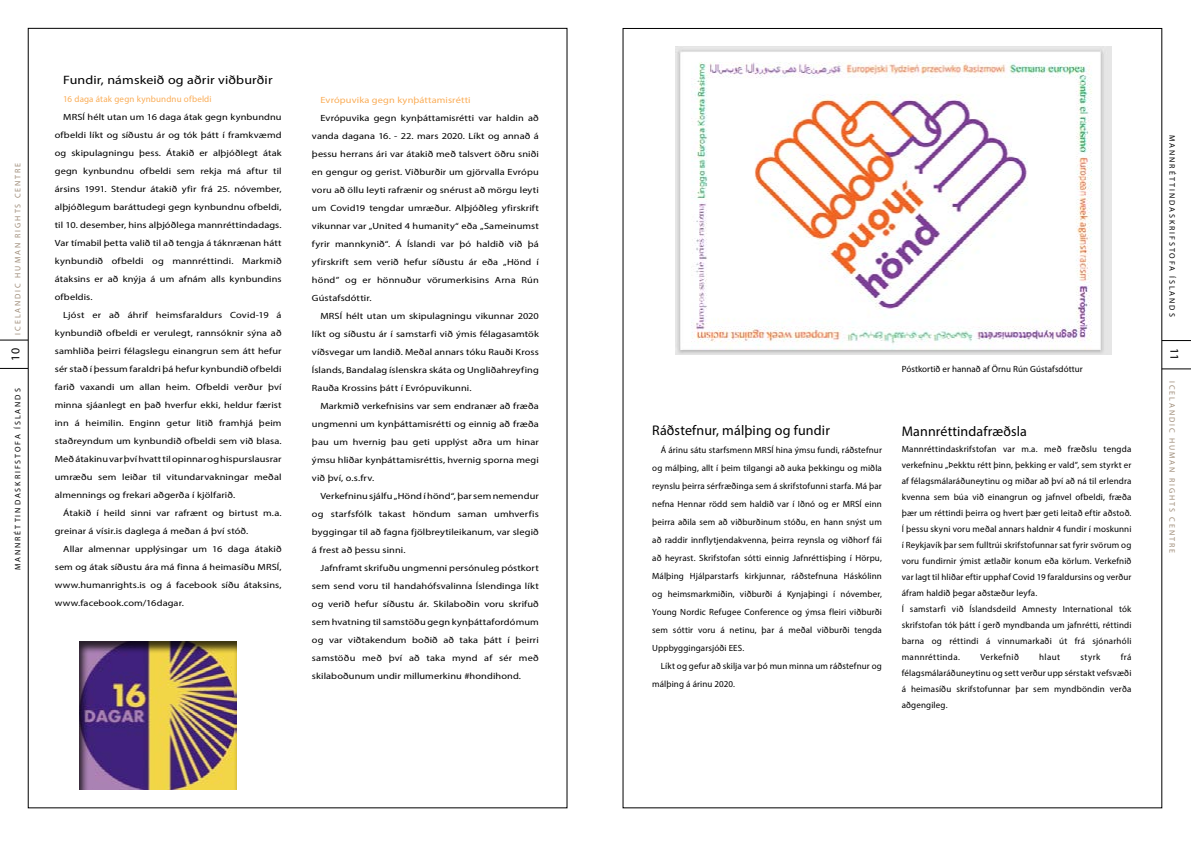
<style>
.page{position:relative;width:1191px;height:842px;background:#fff}
.page>*{position:absolute;margin:0;border:0;box-sizing:border-box;transform-origin:0 0}
.t1{font:14px "Myriad Pro";letter-spacing:.01em;color:#000}
.t2{font:12.2px "Myriad Pro";letter-spacing:.01em;color:#000;scale:1.15 1}
.t3{font:12px "Myriad Pro";color:#000}
.t4{font:9px/18px "Myriad Pro";letter-spacing:.015em;color:#000;text-align:justify;scale:1.15 1}
.t5{font:9px/16px "Myriad Pro";letter-spacing:.015em;color:#000;text-align:justify}
.t6{font:9px "Myriad Pro";letter-spacing:.015em;color:#faad58;scale:1.15 1}
.t7{font:9px "Myriad Pro";letter-spacing:.015em;color:#faad58}
.t8{font:9px "Myriad Pro";letter-spacing:.045em;color:#000}
.t9{font:8px "Myriad Pro";letter-spacing:.24em;color:#000}
.t10{font:8px "Myriad Pro";letter-spacing:.24em;color:#9f8d7a}
</style>
<div class="page">
<svg style="left:1162px;top:340px;width:29px;height:29px"></svg>
<svg style="left:0;top:340px;width:28px;height:29px"></svg>
<div style="left:46px;top:635px;width:243px;height:185px;background:#000;opacity:.75"></div>
<img style="left:675px;top:47px;width:436px;height:307px">
<p class="t10" style="left:13px;top:335px;width:174px;rotate:-90deg">ICELANDIC HUMAN RIGHTS CENTRE</p>
<h3 class="t3" style="left:8px;top:360px;width:14px;rotate:-90deg">10</h3>
<p class="t9" style="left:13px;top:570px;width:183px;rotate:-90deg">MANNRÉTTINDASKRIFSTOFA ÍSLANDS</p>
<h2 class="t2" style="left:63px;top:72px;width:183px">Fundir, námskeið og aðrir viðburðir</h2>
<p class="t7" style="left:63px;top:93px;width:150px">16 daga átak gegn kynbundnu ofbeldi</p>
<p class="t4" style="left:55px;top:108px;width:199px;text-indent:9px">MRSÍ hélt utan um 16 daga átak gegn kynbundnu ofbeldi líkt og síðustu ár og tók þátt í framkvæmd og skipulagningu þess. Átakið er alþjóðlegt átak gegn kynbundnu ofbeldi sem rekja má aftur til ársins 1991. Stendur átakið yfir frá 25. nóvember, alþjóðlegum baráttudegi gegn kynbundnu ofbeldi, til 10. desember, hins alþjóðlega mannréttindadags.<br>Var tímabil þetta valið til að tengja á táknrænan hátt kynbundið ofbeldi og mannréttindi. Markmið átaksins er að knýja á um afnám alls kynbundins ofbeldis.</p>
<p class="t4" style="left:55px;top:306px;width:199px;text-indent:9px">Ljóst er að áhrif heimsfaraldurs Covid-19 á kynbundið ofbeldi er verulegt, rannsóknir sýna að samhliða þeirri félagslegu einangrun sem átt hefur sér stað í þessum faraldri þá hefur kynbundið ofbeldi farið vaxandi um allan heim. Ofbeldi verður því minna sjáanlegt en það hverfur ekki, heldur færist inn á heimilin. Enginn getur litið framhjá þeim staðreyndum um kynbundið ofbeldi sem við blasa.<br>Með átakinu var því hvatt til opinnar og hispurslausrar umræðu sem leiðar til vitundarvakningar meðal almennings og frekari aðgerða í kjölfarið.</p>
<p class="t4" style="left:55px;top:504px;width:199px;text-indent:9px">Átakið í heild sinni var rafrænt og birtust m.a. greinar á vísir.is daglega á meðan á því stóð.</p>
<p class="t4" style="left:55px;top:540px;width:199px;text-indent:9px">Allar almennar upplýsingar um 16 daga átakið sem og átak síðustu ára má finna á heimasíðu MRSÍ, www.humanrights.is og á facebook síðu átaksins, www.facebook.com/16dagar.</p>
<p class="t6" style="left:320px;top:94px;width:132px">Evrópuvika gegn kynþáttamisrétti</p>
<p class="t4" style="left:312px;top:109px;width:199px;text-indent:9px">Evrópuvika gegn kynþáttamisrétti var haldin að vanda dagana 16. - 22. mars 2020. Líkt og annað á þessu herrans ári var átakið með talsvert öðru sniði en gengur og gerist. Viðburðir um gjörvalla Evrópu voru að öllu leyti rafrænir og snérust að mörgu leyti um Covid19 tengdar umræður. Alþjóðleg yfirskrift vikunnar var „United 4 humanity“ eða „Sameinumst fyrir mannkynið“. Á Íslandi var þó haldið við þá yfirskrift sem verið hefur síðustu ár eða „Hönd í hönd” og er hönnuður vörumerkisins Arna Rún Gústafsdóttir.</p>
<p class="t4" style="left:312px;top:307px;width:199px;text-indent:9px">MRSÍ hélt utan um skipulagningu vikunnar 2020 líkt og síðustu ár í samstarfi við ýmis félagasamtök víðsvegar um landið. Meðal annars tóku Rauði Kross Íslands, Bandalag íslenskra skáta og Ungliðahreyfing Rauða Krossins þátt í Evrópuvikunni.</p>
<p class="t4" style="left:312px;top:397px;width:199px;text-indent:9px">Markmið verkefnisins var sem endranær að fræða ungmenni um kynþáttamisrétti og einnig að fræða þau um hvernig þau geti upplýst aðra um hinar ýmsu hliðar kynþáttamisréttis, hvernig sporna megi við því, o.s.frv.</p>
<p class="t4" style="left:312px;top:487px;width:199px;text-indent:9px">Verkefninu sjálfu „Hönd í hönd“, þar sem nemendur og starfsfólk takast höndum saman umhverfis byggingar til að fagna fjölbreytileikanum, var slegið á frest að þessu sinni.</p>
<p class="t4" style="left:312px;top:559px;width:199px;text-indent:9px">Jafnframt skrifuðu ungmenni persónuleg póstkort sem send voru til handahófsvalinna Íslendinga líkt og verið hefur síðustu ár. Skilaboðin voru skrifuð sem hvatning til samstöðu gegn kynþáttafordómum og var viðtakendum boðið að taka þátt í þeirri samstöðu með því að taka mynd af sér með skilaboðunum undir millumerkinu #hondihond.</p>
<p class="t5" style="left:901px;top:361px;width:183px">Póstkortið er hannað af Örnu Rún Gústafsdóttur</p>
<h1 class="t1" style="left:652px;top:422px;width:179px">Ráðstefnur, málþing og fundir</h1>
<p class="t5" style="left:652px;top:441px;width:231px;line-height:18px;text-indent:9px">Á árinu sátu starfsmenn MRSÍ hina ýmsu fundi, ráðstefnur og málþing, allt í þeim tilgangi að auka þekkingu og miðla reynslu þeirra sérfræðinga sem á skrifstofunni starfa. Má þar nefna Hennar rödd sem haldið var í Iðnó og er MRSÍ einn þeirra aðila sem að viðburðinum stóðu, en hann snýst um að raddir innflytjendakvenna, þeirra reynsla og viðhorf fái að heyrast. Skrifstofan sótti einnig Jafnréttisþing í Hörpu, Málþing Hjálparstarfs kirkjunnar, ráðstefnuna Háskólinn og heimsmarkmiðin, viðburði á Kynjaþingi í nóvember, Young Nordic Refugee Conference og ýmsa fleiri viðburði sem sóttir voru á netinu, þar á meðal viðburði tengda Uppbyggingarsjóði EES.</p>
<p class="t5" style="left:652px;top:657px;width:231px;line-height:18px;text-indent:9px">Líkt og gefur að skilja var þó mun minna um ráðstefnur og málþing á árinu 2020.</p>
<h1 class="t1" style="left:901px;top:423px;width:127px">Mannréttindafræðsla</h1>
<p class="t5" style="left:901px;top:441px;width:231px;text-align:left">Mannréttindaskrifstofan var m.a. með fræðslu tengda verkefninu „Þekktu rétt þinn, þekking er vald”, sem styrkt er af félagsmálaráðuneytinu og miðar að því að ná til erlendra kvenna sem búa við einangrun og jafnvel ofbeldi, fræða þær um réttindi þeirra og hvert þær geti leitað eftir aðstoð.<br>Í þessu skyni voru meðal annars haldnir 4 fundir í moskunni í Reykjavík þar sem fulltrúi skrifstofunnar sat fyrir svörum og voru fundirnir ýmist ætlaðir konum eða körlum. Verkefnið var lagt til hliðar eftir upphaf Covid 19 faraldursins og verður áfram haldið þegar aðstæður leyfa.<br>Í samstarfi við Íslandsdeild Amnesty International tók skrifstofan tók þátt í gerð myndbanda um jafnrétti, réttindi barna og réttindi á vinnumarkaði út frá sjónarhóli mannréttinda.</p>
<p class="t5" style="left:901px;top:649px;width:231px;text-indent:219px">frá félagsmálaráðuneytinu og sett verður upp sérstakt vefsvæði á heimasíðu skrifstofunnar þar sem myndböndin verða aðgengileg.</p>
<p class="t8" style="left:980px;top:651px;width:40px">Verkefnið</p>
<p class="t5" style="left:1039px;top:649px;width:22px">hlaut</p>
<p class="t5" style="left:1080px;top:649px;width:21px">styrk</p>
<p class="t9" style="left:1177px;top:135px;width:183px;rotate:90deg">MANNRÉTTINDASKRIFSTOFA ÍSLANDS</p>
<h3 class="t3" style="left:1181px;top:348px;width:14px;rotate:90deg">11</h3>
<p class="t10" style="left:1177px;top:381px;width:174px;rotate:90deg">ICELANDIC HUMAN RIGHTS CENTRE</p>
</div>
